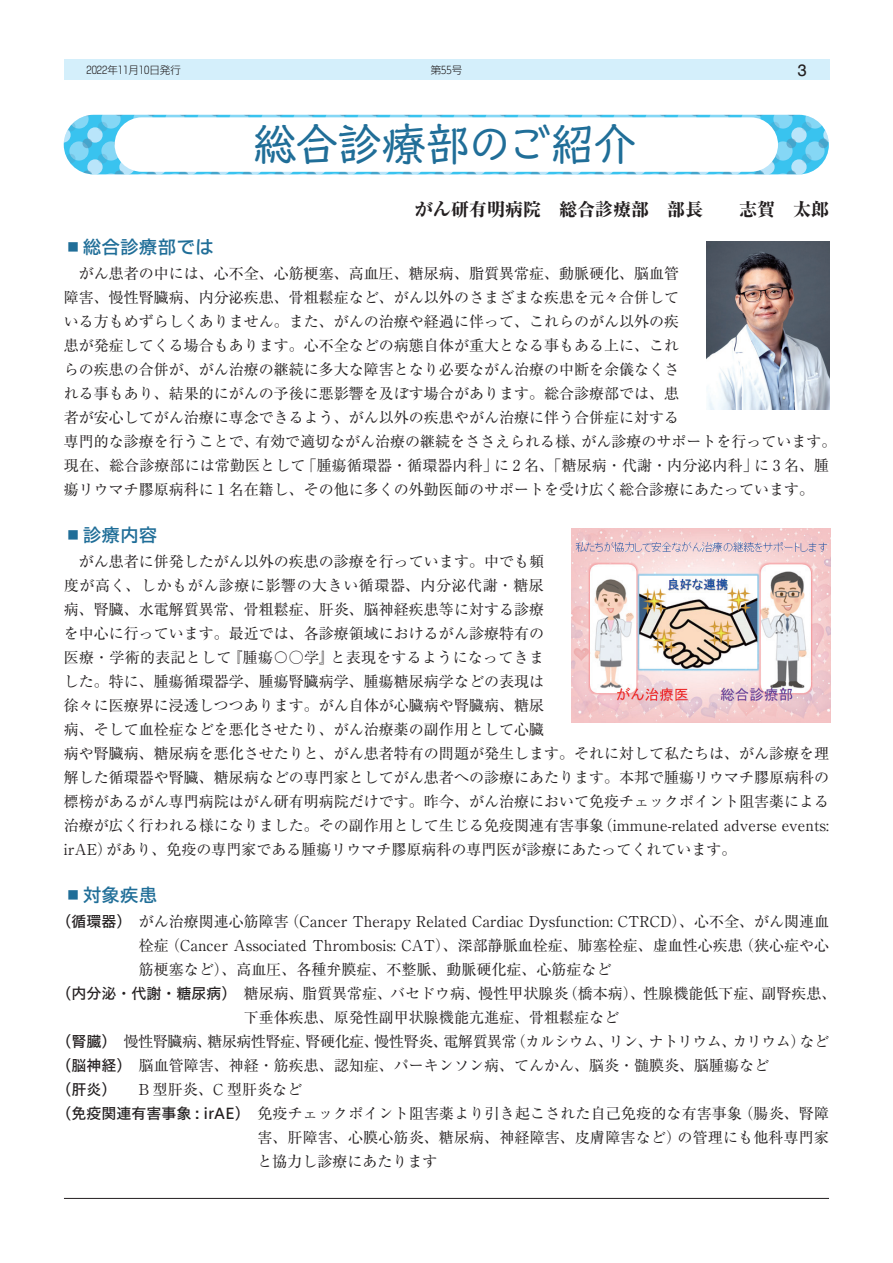
<style>
.page{position:relative;width:893px;height:1263px;background:#fff}
.page>*{position:absolute;margin:0;border:0;box-sizing:border-box;transform-origin:0 0}
.t1{font:45px "Talking Std";letter-spacing:-.055em;color:#206e98}
.t2{font:18.75px "Ro NOW Std GB";color:#206e98}
.t3{font:800 18px "Ryumin Pr 6 N";color:#231f20}
.t4{font:16.5px "Oh 036 Pi";color:#231f20}
.t5{font:15px/24px "Ryumin Pr 6 N";color:#231f20}
.t6{font:15px "Ryumin Pr 6 N";letter-spacing:-.03em;color:#231f20}
.t7{font:300 10.5px "Shin Go Pr 6 N";color:#231f20}
.t8{font:300 10.5px "UD Shin Go Pr 6";color:#231f20}
.s1{font-family:"Ryumin Pr 6 N"}
.s2{font-family:"Hiragino UD Sans Std W5"}
</style>
<div class="page">
<div style="left:64px;top:60px;width:765px;height:20px;background:#d4effb"></div>
<hr style="left:64px;top:1198px;width:765px;height:1px;background:#231f20">
<svg style="left:64px;top:115px;width:765px;height:59px;background:#63caee"></svg>
<div style="left:115px;top:117px;width:663px;height:55px;background:#fff;border-radius:27px"></div>
<img style="left:572px;top:528px;width:259px;height:195px">
<img style="left:706px;top:242px;width:123px;height:168px">
<p class="t7" style="left:86px;top:61px;width:96px">2022年11月10日発行</p>
<p class="t8" style="left:431px;top:61px;width:33px">第55号</p>
<p class="t4" style="left:797px;top:60px;width:11px">3</p>
<h1 class="t1" style="left:252px;top:110px;width:386px">総合診療部のご紹介</h1>
<p class="t3" style="left:415px;top:195px;width:416px">がん研有明病院　総合診療部　部長　　志賀　太郎</p>
<p class="t2" style="left:64px;top:234px;width:152px"><span class="s1">▪</span>総合診療部では</p>
<p class="t5" style="left:64px;top:261px;width:774px">　がん患者の中には、心不全、心筋梗塞、高血圧、糖尿病、脂質異常症、動脈硬化、脳血管<br>障害、慢性腎臓病、内分泌疾患、骨粗鬆症など、がん以外のさまざまな疾患を元々合併して<br>いる方もめずらしくありません。また、がんの治療や経過に伴って、これらのがん以外の疾<br>患が発症してくる場合もあります。心不全などの病態自体が重大となる事もある上に、これ<br>らの疾患の合併が、がん治療の継続に多大な障害となり必要ながん治療の中断を余儀なくさ<br>れる事もあり、結果的にがんの予後に悪影響を及ぼす場合があります。総合診療部では、患<br>者が安心してがん治療に専念できるよう、がん以外の疾患やがん治療に伴う合併症に対する<br>専門的な診療を行うことで、有効で適切ながん治療の継続をささえられる様、がん診療のサポートを行っています。現在、総合診療部には常勤医として「腫瘍循環器・循環器内科」に₂名、「糖尿病・代謝・内分泌内科」に₃名、腫瘍リウマチ膠原病科に₁名在籍し、その他に多くの外勤医師のサポートを受け広く総合診療にあたっています。</p>
<p class="t2" style="left:64px;top:522px;width:95px"><span class="s1">▪</span>診療内容</p>
<p class="t5" style="left:64px;top:549px;width:767px">　がん患者に併発したがん以外の疾患の診療を行っています。中でも頻<br>度が高く、しかもがん診療に影響の大きい循環器、内分泌代謝・糖尿<br>病、腎臓、水電解質異常、骨粗鬆症、肝炎、脳神経疾患等に対する診療<br>を中心に行っています。最近では、各診療領域におけるがん診療特有の<br>医療・学術的表記として『腫瘍〇○学』と表現をするようになってきま<br>した。特に、腫瘍循環器学、腫瘍腎臓病学、腫瘍糖尿病学などの表現は<br>徐々に医療界に浸透しつつあります。がん自体が心臓病や腎臓病、糖尿<br>病、そして血栓症などを悪化させたり、がん治療薬の副作用として心臓<br>病や腎臓病、糖尿病を悪化させたりと、がん患者特有の問題が発生します。それに対して私たちは、がん診療を理解した循環器や腎臓、糖尿病などの専門家としてがん患者への診療にあたります。本邦で腫瘍リウマチ膠原病科の標榜があるがん専門病院はがん研有明病院だけです。昨今、がん治療において免疫チェックポイント阻害薬による治療が広く行われる様になりました。その副作用として生じる免疫関連有害事象（immune-related adverse events: irAE）があり、免疫の専門家である腫瘍リウマチ膠原病科の専門医が診療にあたってくれています。</p>
<p class="t2" style="left:64px;top:882px;width:95px"><span class="s1">▪</span>対象疾患</p>
<p class="t5" style="left:56px;top:909px;width:774px"><span class="s2">（循環器）</span>がん治療関連心筋障害（Cancer Therapy Related Cardiac Dysfunction: CTRCD）、心不全、がん関連血</p>
<p class="t5" style="left:139px;top:933px;width:692px">栓症（Cancer Associated Thrombosis: CAT）、深部静脈血栓症、肺塞栓症、虚血性心疾患（狭心症や心</p>
<p class="t5" style="left:139px;top:957px;width:474px">筋梗塞など）、高血圧、各種弁膜症、不整脈、動脈硬化症、心筋症など</p>
<p class="t5" style="left:56px;top:981px;width:782px"><span class="s2">（内分泌・代謝・糖尿病）</span>糖尿病、脂質異常症、バセドウ病、慢性甲状腺炎（橋本病）、性腺機能低下症、副腎疾患、</p>
<p class="t5" style="left:244px;top:1005px;width:377px">下垂体疾患、原発性副甲状腺機能亢進症、骨粗鬆症など</p>
<p class="t6" style="left:56px;top:1030px;width:774px"><span class="s2">（腎臓）</span>慢性腎臓病、糖尿病性腎症、腎硬化症、慢性腎炎、電解質異常（カルシウム、リン、ナトリウム、カリウム）など</p>
<p class="t5" style="left:56px;top:1053px;width:714px"><span class="s2">（脳神経）</span>　脳血管障害、神経・筋疾患、認知症、パーキンソン病、てんかん、脳炎・髄膜炎、脳腫瘍など</p>
<p class="t5" style="left:56px;top:1077px;width:247px"><span class="s2">（肝炎）</span>　　B 型肝炎、C 型肝炎など</p>
<p class="t5" style="left:56px;top:1101px;width:774px"><span class="s2">（免疫関連有害事象 : irAE）</span>免疫チェックポイント阻害薬より引き起こされた自己免疫的な有害事象（腸炎、腎障</p>
<p class="t5" style="left:257px;top:1125px;width:573px">害、肝障害、心膜心筋炎、糖尿病、神経障害、皮膚障害など）の管理にも他科専門家</p>
<p class="t5" style="left:257px;top:1149px;width:181px">と協力し診療にあたります</p>
</div>
